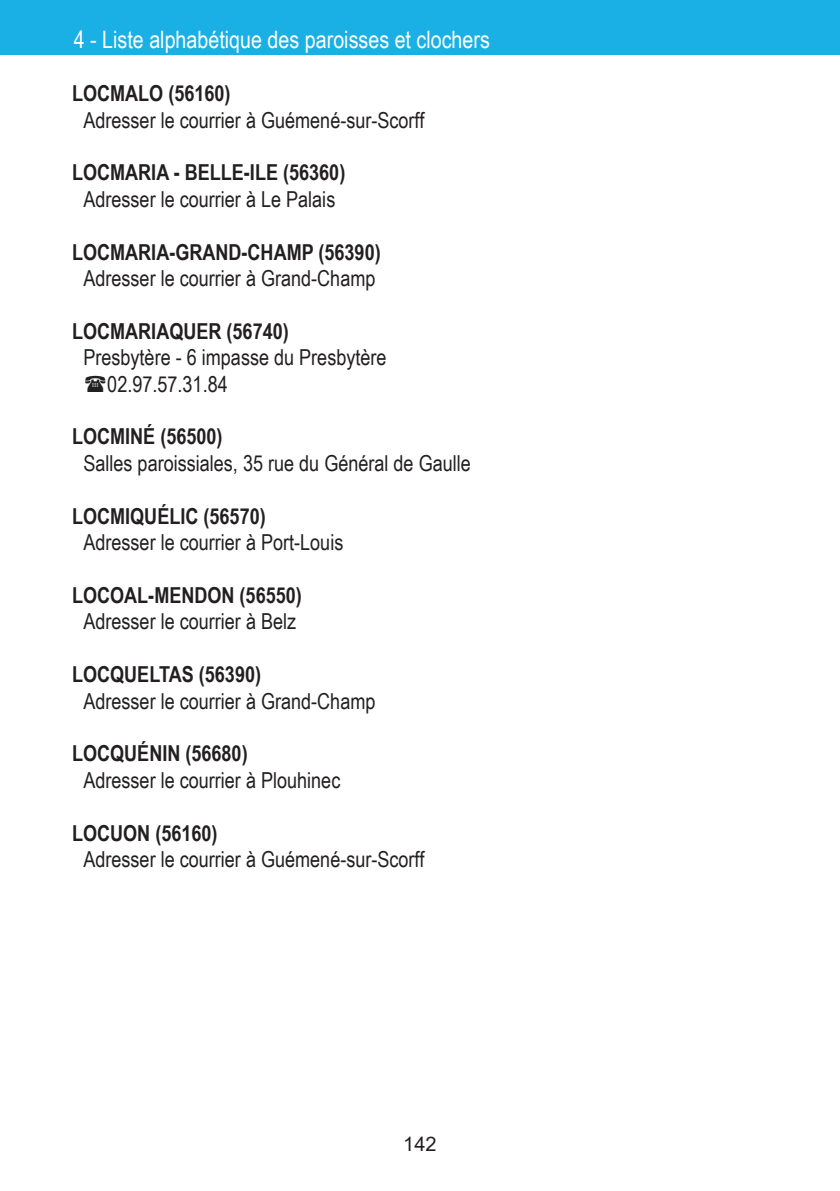
<style>
.page{position:relative;width:840px;height:1191px;background:#fff}
.page>*{position:absolute;margin:0;border:0;box-sizing:border-box;transform-origin:0 0}
.t1{font:24px "Arial Narrow";color:#fff}
.t2{font:22px/26.4px "Arial Narrow";color:#231f20}
.t3{font:700 22px "Arial Narrow";color:#231f20}
.t4{font:20px "Arial";color:#231f20}
</style>
<div class="page">
<div style="left:0;top:0;width:839px;height:55px;background:#1aafe5"></div>
<p class="t1" style="left:74px;top:22px;width:417px">4 - Liste alphabétique des paroisses et clochers</p>
<p class="t3" style="left:72px;top:77px;width:160px">LOCMALO (56160)</p>
<p class="t2" style="left:83px;top:106px;width:342px">Adresser le courrier à Guémené-sur-Scorff</p>
<p class="t3" style="left:72px;top:156px;width:274px">LOCMARIA - BELLE-ILE (56360)</p>
<p class="t2" style="left:83px;top:185px;width:253px">Adresser le courrier à Le Palais</p>
<p class="t3" style="left:72px;top:235px;width:310px">LOCMARIA-GRAND-CHAMP (56390)</p>
<p class="t2" style="left:83px;top:264px;width:293px">Adresser le courrier à Grand-Champ</p>
<p class="t3" style="left:72px;top:314px;width:218px">LOCMARIAQUER (56740)</p>
<p class="t2" style="left:107px;top:343px;width:280px;text-indent:-24px">Presbytère - 6 impasse du Presbytère<br>02.97.57.31.84</p>
<p class="t3" style="left:72px;top:420px;width:152px">LOCMINÉ (56500)</p>
<p class="t2" style="left:83px;top:449px;width:389px">Salles paroissiales, 35 rue du Général de Gaulle</p>
<p class="t3" style="left:72px;top:499px;width:195px">LOCMIQUÉLIC (56570)</p>
<p class="t2" style="left:83px;top:528px;width:261px">Adresser le courrier à Port-Louis</p>
<p class="t3" style="left:72px;top:578px;width:231px">LOCOAL-MENDON (56550)</p>
<p class="t2" style="left:83px;top:607px;width:214px">Adresser le courrier à Belz</p>
<p class="t3" style="left:72px;top:657px;width:190px">LOCQUELTAS (56390)</p>
<p class="t2" style="left:83px;top:686px;width:293px">Adresser le courrier à Grand-Champ</p>
<p class="t3" style="left:72px;top:737px;width:177px">LOCQUÉNIN (56680)</p>
<p class="t2" style="left:83px;top:766px;width:258px">Adresser le courrier à Plouhinec</p>
<p class="t3" style="left:72px;top:816px;width:147px">LOCUON (56160)</p>
<p class="t2" style="left:83px;top:845px;width:342px">Adresser le courrier à Guémené-sur-Scorff</p>
<p class="t4" style="left:403px;top:1130px;width:35px">142</p>
</div>
